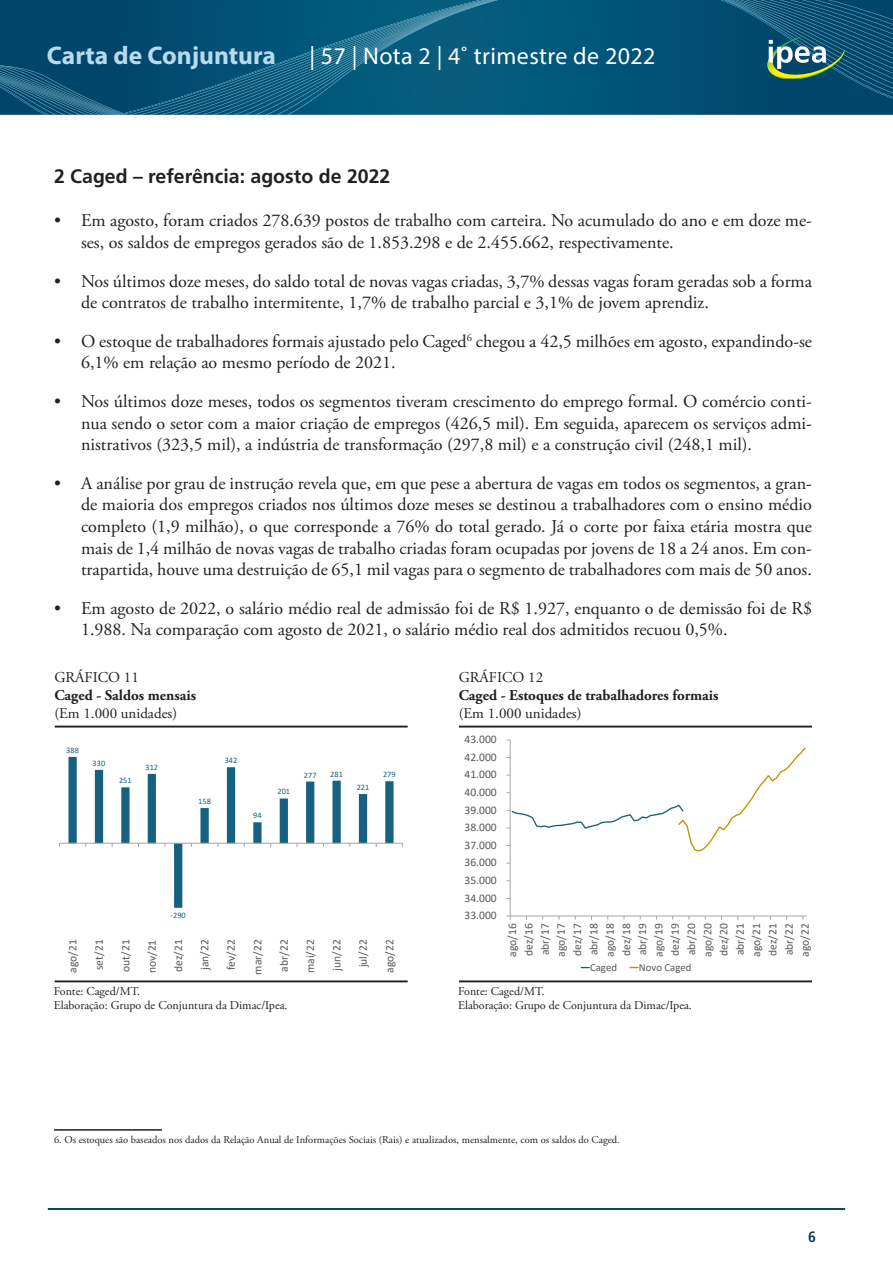
<style>
.page{position:relative;width:893px;height:1263px;background:#fff}
.page>*{position:absolute;margin:0;border:0;box-sizing:border-box;transform-origin:0 0}
.t1{font:700 25.5px "Myriad Pro";color:#b9d9ed}
.t2{font:24px "Myriad Pro";letter-spacing:.015em;color:#fff}
.Título_1{font:700 19.5px "Frutiger LT Pro";color:#231f20}
.t3{font:18px/21.6px "Adobe Garamond Pro";color:#231f20}
.t4{font:700 15px "Adobe Garamond Pro";color:#231f20}
.t5{font:15px "Adobe Garamond Pro";color:#231f20}
.t6{font:700 condensed 15px "Frutiger LT Pro";color:#013d59}
.t7{font:12px "Adobe Garamond Pro";color:#231f20}
.t8{font:11.55px/16.2px "Calibri";color:#595959;text-align:justify}
.t9{font:10.8px "Calibri";color:#595959}
.t10{font:10.5px "Adobe Garamond Pro";color:#231f20}
.t11{font:8.25px "Calibri";color:#176180}
</style>
<div class="page">
<svg style="left:498px;top:0;width:395px;height:115px;background:#015376"></svg>
<svg style="left:0;top:0;width:498px;height:115px;background:#095779"></svg>
<hr style="left:48px;top:1208px;width:797px;height:2px;background:#013d59">
<svg style="left:721px;top:0;width:172px;height:100px;background:#165876"></svg>
<hr style="left:54px;top:1129px;width:108px;height:2px;background:#231f20">
<hr style="left:55px;top:980px;width:353px;height:2px;background:#231f20">
<hr style="left:55px;top:726px;width:353px;height:1px;background:#231f20">
<svg style="left:68px;top:757px;width:326px;height:151px"></svg>
<hr style="left:59px;top:843px;width:344px;height:1px;background:#a6a6a6">
<hr style="left:459px;top:980px;width:353px;height:2px;background:#231f20">
<hr style="left:459px;top:726px;width:353px;height:1px;background:#231f20">
<hr style="left:510px;top:740px;width:1px;height:176px;background:#a6a6a6">
<hr style="left:510px;top:916px;width:297px;height:1px;background:#a6a6a6">
<svg style="left:506px;top:740px;width:300px;height:112px"></svg>
<h1 class="t1" style="left:47px;top:39px;width:230px">Carta de Conjuntura</h1>
<h2 class="t2" style="left:309px;top:41px;width:347px">| 57 | Nota 2 | 4˚ trimestre de 2022</h2>
<p class="Título_1" style="left:54px;top:165px;width:338px">2 Caged – referência: agosto de 2022</p>
<p class="t3" style="left:81px;top:210px;width:732px;text-indent:-27px">• Em agosto, foram criados 278.639 postos de trabalho com carteira. No acumulado do ano e em doze me&shy;ses, os saldos de empregos gerados são de 1.853.298 e de 2.455.662, respectivamente.</p>
<p class="t3" style="left:81px;top:271px;width:733px;text-indent:-27px">• Nos últimos doze meses, do saldo total de novas vagas criadas, 3,7% dessas vagas foram geradas sob a forma de contratos de trabalho intermitente, 1,7% de trabalho parcial e 3,1% de jovem aprendiz.</p>
<p class="t3" style="left:81px;top:331px;width:732px;text-indent:-27px">• O estoque de trabalhadores formais ajustado pelo Caged<sup>6</sup> chegou a 42,5 milhões em agosto, expandindo-se<br>6,1% em relação ao mesmo período de 2021.</p>
<p class="t3" style="left:81px;top:391px;width:732px;text-align:justify;text-indent:-27px">• Nos últimos doze meses, todos os segmentos tiveram crescimento do emprego formal. O comércio conti&shy;nua sendo o setor com a maior criação de empregos (426,5 mil). Em seguida, aparecem os serviços admi&shy;nistrativos (323,5 mil), a indústria de transformação (297,8 mil) e a construção civil (248,1 mil).</p>
<p class="t3" style="left:81px;top:473px;width:732px;text-align:justify;text-indent:-27px">• A análise por grau de instrução revela que, em que pese a abertura de vagas em todos os segmentos, a gran&shy;de maioria dos empregos criados nos últimos doze meses se destinou a trabalhadores com o ensino médio completo (1,9 milhão), o que corresponde a 76% do total gerado. Já o corte por faixa etária mostra que mais de 1,4 milhão de novas vagas de trabalho criadas foram ocupadas por jovens de 18 a 24 anos. Em con&shy;trapartida, houve uma destruição de 65,1 mil vagas para o segmento de trabalhadores com mais de 50 anos.</p>
<p class="t3" style="left:81px;top:598px;width:732px;text-indent:-27px">• Em agosto de 2022, o salário médio real de admissão foi de R$ 1.927, enquanto o de demissão foi de R$<br>1.988. Na comparação com agosto de 2021, o salário médio real dos admitidos recuou 0,5%.</p>
<p class="t5" style="left:54px;top:668px;width:86px">GRÁFICO 11</p>
<p class="t4" style="left:54px;top:686px;width:143px">Caged - Saldos mensais</p>
<p class="t5" style="left:54px;top:704px;width:124px">(Em 1.000 unidades)</p>
<p class="t11" style="left:66px;top:744px;width:14px">388</p>
<p class="t11" style="left:93px;top:757px;width:14px">330</p>
<p class="t11" style="left:119px;top:775px;width:14px">251</p>
<p class="t11" style="left:145px;top:761px;width:14px">312</p>
<p class="t11" style="left:198px;top:795px;width:14px">158</p>
<p class="t11" style="left:225px;top:755px;width:14px">342</p>
<p class="t11" style="left:253px;top:810px;width:10px">94</p>
<p class="t11" style="left:277px;top:786px;width:14px">201</p>
<p class="t11" style="left:304px;top:769px;width:14px">277</p>
<p class="t11" style="left:330px;top:768px;width:14px">281</p>
<p class="t11" style="left:357px;top:781px;width:14px">221</p>
<p class="t11" style="left:383px;top:769px;width:14px">279</p>
<p class="t11" style="left:171px;top:909px;width:17px">-290</p>
<p class="t8" style="left:64px;top:973px;width:35px;rotate:-90deg">ago/21</p>
<p class="t8" style="left:91px;top:970px;width:32px;rotate:-90deg">set/21</p>
<p class="t8" style="left:117px;top:972px;width:34px;rotate:-90deg">out/21</p>
<p class="t8" style="left:144px;top:973px;width:35px;rotate:-90deg">nov/21</p>
<p class="t8" style="left:170px;top:972px;width:34px;rotate:-90deg">dez/21</p>
<p class="t8" style="left:196px;top:970px;width:32px;rotate:-90deg">jan/22</p>
<p class="t8" style="left:223px;top:970px;width:32px;rotate:-90deg">fev/22</p>
<p class="t8" style="left:249px;top:975px;width:37px;rotate:-90deg">mar/22</p>
<p class="t8" style="left:276px;top:971px;width:33px;rotate:-90deg">abr/22</p>
<p class="t8" style="left:302px;top:973px;width:35px;rotate:-90deg">mai/22</p>
<p class="t8" style="left:328px;top:971px;width:33px;rotate:-90deg">jun/22</p>
<p class="t8" style="left:355px;top:967px;width:29px;rotate:-90deg">jul/22</p>
<p class="t8" style="left:381px;top:973px;width:35px;rotate:-90deg">ago/22</p>
<p class="t7" style="left:54px;top:983px;width:88px">Fonte: Caged/MT.</p>
<p class="t7" style="left:54px;top:998px;width:235px">Elaboração: Grupo de Conjuntura da Dimac/Ipea.</p>
<p class="t5" style="left:459px;top:668px;width:86px">GRÁFICO 12</p>
<p class="t4" style="left:459px;top:686px;width:261px">Caged - Estoques de trabalhadores formais</p>
<p class="t5" style="left:459px;top:704px;width:124px">(Em 1.000 unidades)</p>
<p class="t8" style="left:464px;top:731px;width:34px">43.000</p>
<p class="t8" style="left:464px;top:749px;width:34px">42.000</p>
<p class="t8" style="left:464px;top:766px;width:34px">41.000</p>
<p class="t8" style="left:464px;top:784px;width:34px">40.000</p>
<p class="t8" style="left:464px;top:801px;width:34px">39.000</p>
<p class="t8" style="left:464px;top:819px;width:34px">38.000</p>
<p class="t8" style="left:464px;top:837px;width:34px">37.000</p>
<p class="t8" style="left:464px;top:854px;width:34px">36.000</p>
<p class="t8" style="left:464px;top:872px;width:34px">35.000</p>
<p class="t8" style="left:464px;top:889px;width:34px">34.000</p>
<p class="t8" style="left:464px;top:907px;width:34px">33.000</p>
<p class="t8" style="left:504px;top:957px;width:35px;rotate:-90deg">ago/16 dez/16 abr/17 ago/17 dez/17 abr/18 ago/18 dez/18 abr/19 ago/19 dez/19 abr/20 ago/20 dez/20 abr/21 ago/21 dez/21 abr/22 ago/22</p>
<p class="t9" style="left:590px;top:959px;width:28px">Caged</p>
<p class="t9" style="left:639px;top:959px;width:54px">Novo Caged</p>
<p class="t7" style="left:458px;top:983px;width:88px">Fonte: Caged/MT.</p>
<p class="t7" style="left:458px;top:998px;width:235px">Elaboração: Grupo de Conjuntura da Dimac/Ipea.</p>
<p class="t10" style="left:54px;top:1133px;width:567px">6. Os estoques são baseados nos dados da Relação Anual de Informações Sociais (Rais) e atualizados, mensalmente, com os saldos do Caged.</p>
<p class="t6" style="left:808px;top:1228px;width:9px">6</p>
</div>
